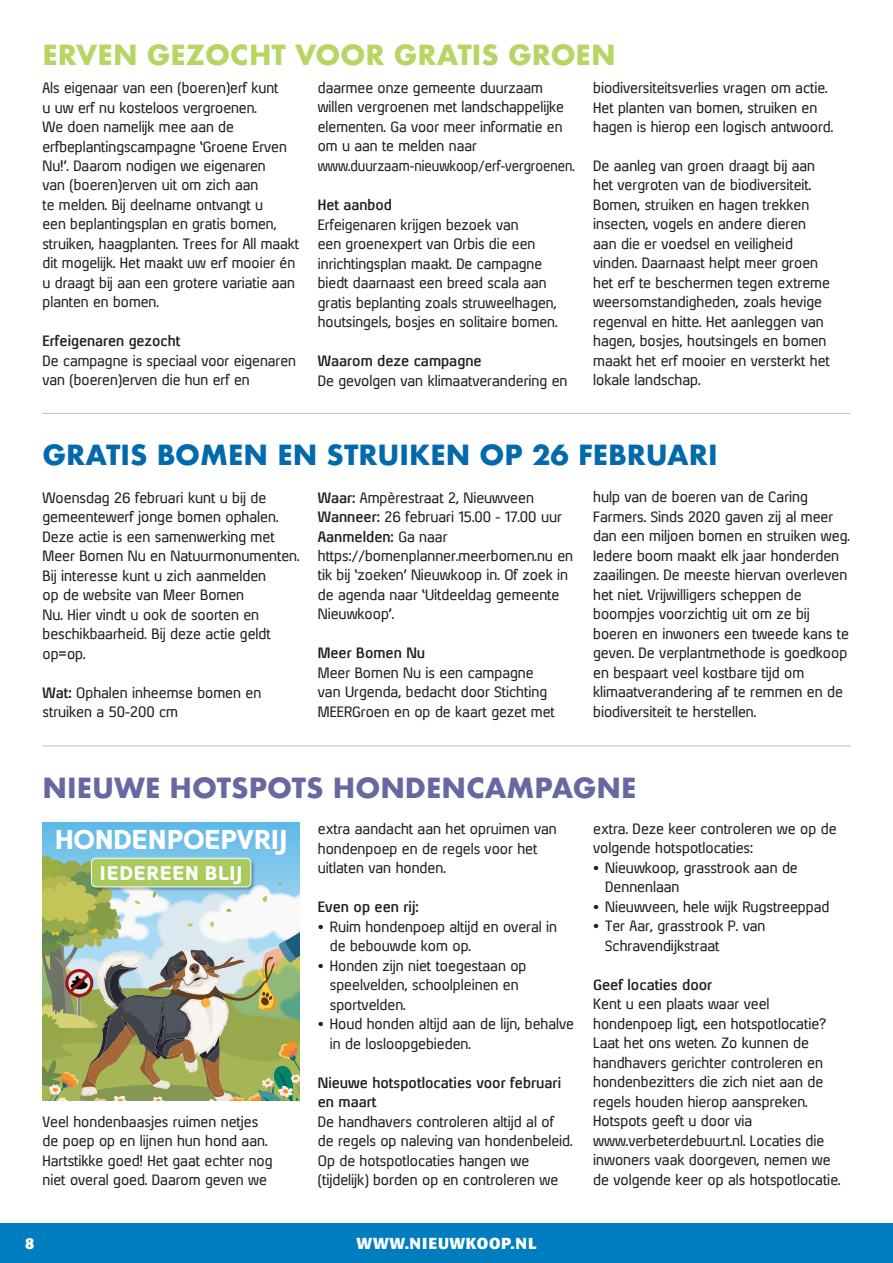
<style>
.page{position:relative;width:893px;height:1263px;background:#fff}
.page>*{position:absolute;margin:0;border:0;box-sizing:border-box;transform-origin:0 0}
.t1{font:700 27.6px "Kyrial Display Pro";letter-spacing:-.03em;color:#fff}
.t2{font:700 27px "Futura";color:#006aad}
.t3{font:700 27px "Futura";color:#6867a1}
.t4{font:700 27px "Futura";color:#b8d564}
.t5{font:700 20.1px "Kyrial Display Pro";letter-spacing:.015em;color:#fff}
.t6{font:700 15.75px "Formata";letter-spacing:.05em;color:#fff}
.t7{font:14.25px/19.5px "Xenu";color:#231f20}
.t8{font:700 14.25px/19.5px "Xenu";color:#231f20}
.s1{font-weight:700}
</style>
<div class="page">
<div style="left:43px;top:823px;width:257px;height:105px;background:#6abee8"></div>
<svg style="left:43px;top:854px;width:257px;height:247px;background:#a6b18d"></svg>
<div style="left:91px;top:858px;width:165px;height:34px;background:#000;opacity:.3"></div>
<div style="left:91px;top:858px;width:160px;height:29px;background:#a9cb5e;border-radius:5px"></div>
<div style="left:91px;top:858px;width:160px;height:29px;border:1px solid #fff;border-radius:5px"></div>
<hr style="left:43px;top:745px;width:807px;height:1px;background:#bcbdc0">
<hr style="left:43px;top:413px;width:807px;height:1px;background:#bcbdc0">
<div style="left:0;top:1224px;width:893px;height:39px;background:#007dbf"></div>
<h2 class="t4" style="left:43px;top:35px;width:575px">ERVEN GEZOCHT VOOR GRATIS GROEN</h2>
<p class="t7" style="left:43px;top:78px;width:258px">Als eigenaar van een (boeren)erf kunt<br>u uw erf nu kosteloos vergroenen.<br>We doen namelijk mee aan de erfbeplantingscampagne ‘Groene Erven Nu!’. Daarom nodigen we eigenaren<br>van (boeren)erven uit om zich aan<br>te melden. Bij deelname ontvangt u<br>een beplantingsplan en gratis bomen, struiken, haagplanten. Trees for All maakt dit mogelijk. Het maakt uw erf mooier én u draagt bij aan een grotere variatie aan planten en bomen.</p>
<p class="t8" style="left:43px;top:331px;width:139px">Erfeigenaren gezocht</p>
<p class="t7" style="left:43px;top:351px;width:255px">De campagne is speciaal voor eigenaren van (boeren)erven die hun erf en</p>
<p class="t7" style="left:318px;top:78px;width:258px">daarmee onze gemeente duurzaam willen vergroenen met landschappelijke elementen. Ga voor meer informatie en om u aan te melden naar www.duurzaam-nieuwkoop/erf-vergroenen.</p>
<p class="t8" style="left:318px;top:195px;width:76px">Het aanbod</p>
<p class="t7" style="left:318px;top:214px;width:241px">Erfeigenaren krijgen bezoek van<br>een groenexpert van Orbis die een inrichtingsplan maakt. De campagne biedt daarnaast een breed scala aan gratis beplanting zoals struweelhagen, houtsingels, bosjes en solitaire bomen.</p>
<p class="t8" style="left:318px;top:351px;width:165px">Waarom deze campagne</p>
<p class="t7" style="left:318px;top:370px;width:251px">De gevolgen van klimaatverandering en</p>
<p class="t7" style="left:593px;top:78px;width:242px">biodiversiteitsverlies vragen om actie.<br>Het planten van bomen, struiken en hagen is hierop een logisch antwoord.</p>
<p class="t7" style="left:593px;top:156px;width:238px">De aanleg van groen draagt bij aan het vergroten van de biodiversiteit.<br>Bomen, struiken en hagen trekken insecten, vogels en andere dieren aan die er voedsel en veiligheid vinden. Daarnaast helpt meer groen het erf te beschermen tegen extreme weersomstandigheden, zoals hevige regenval en hitte. Het aanleggen van hagen, bosjes, houtsingels en bomen maakt het erf mooier en versterkt het lokale landschap.</p>
<h2 class="t2" style="left:43px;top:436px;width:676px">GRATIS BOMEN EN STRUIKEN OP 26 FEBRUARI</h2>
<p class="t7" style="left:43px;top:487px;width:259px">Woensdag 26 februari kunt u bij de gemeentewerf jonge bomen ophalen.<br>Deze actie is een samenwerking met<br>Meer Bomen Nu en Natuurmonumenten.<br>Bij interesse kunt u zich aanmelden<br>op de website van Meer Bomen<br>Nu. Hier vindt u ook de soorten en beschikbaarheid. Bij deze actie geldt op=op.</p>
<p class="t7" style="left:43px;top:682px;width:220px"><span class="s1">Wat:</span> Ophalen inheemse bomen en struiken a 50-200 cm</p>
<p class="t7" style="left:593px;top:487px;width:258px">hulp van de boeren van de Caring Farmers. Sinds 2020 gaven zij al meer dan een miljoen bomen en struiken weg.<br>Iedere boom maakt elk jaar honderden zaailingen. De meeste hiervan overleven het niet. Vrijwilligers scheppen de boompjes voorzichtig uit om ze bij boeren en inwoners een tweede kans te geven. De verplantmethode is goedkoop en bespaart veel kostbare tijd om klimaatverandering af te remmen en de biodiversiteit te herstellen.</p>
<p class="t7" style="left:318px;top:487px;width:257px"><span class="s1">Waar:</span> Ampèrestraat 2, Nieuwveen<br><span class="s1">Wanneer:</span> 26 februari 15.00 - 17.00 uur<br><span class="s1">Aanmelden:</span> Ga naar https://bomenplanner.meerbomen.nu en tik bij ‘zoeken’ Nieuwkoop in. Of zoek in de agenda naar ‘Uitdeeldag gemeente<br>Nieuwkoop’.</p>
<p class="t8" style="left:318px;top:643px;width:109px">Meer Bomen Nu</p>
<p class="t7" style="left:318px;top:663px;width:239px">Meer Bomen Nu is een campagne van Urgenda, bedacht door Stichting<br>MEERGroen en op de kaart gezet met</p>
<h2 class="t3" style="left:43px;top:768px;width:595px">NIEUWE HOTSPOTS HONDENCAMPAGNE</h2>
<h1 class="t1" style="left:54px;top:819px;width:235px">HONDENPOEPVRIJ</h1>
<h3 class="t5" style="left:100px;top:858px;width:145px">IEDEREEN BLIJ</h3>
<p class="t7" style="left:43px;top:1111px;width:232px">Veel hondenbaasjes ruimen netjes de poep op en lijnen hun hond aan.<br>Hartstikke goed! Het gaat echter nog niet overal goed. Daarom geven we</p>
<p class="t7" style="left:318px;top:819px;width:241px">extra aandacht aan het opruimen van hondenpoep en de regels voor het uitlaten van honden.</p>
<p class="t8" style="left:318px;top:897px;width:102px">Even op een rij:</p>
<p class="t7" style="left:330px;top:916px;width:229px;text-indent:-12px">• Ruim hondenpoep altijd en overal in de bebouwde kom op.</p>
<p class="t7" style="left:330px;top:955px;width:198px;text-indent:-12px">• Honden zijn niet toegestaan op speelvelden, schoolpleinen en sportvelden.</p>
<p class="t7" style="left:330px;top:1014px;width:246px;text-indent:-12px">• Houd honden altijd aan de lijn, behalve in de losloopgebieden.</p>
<p class="t8" style="left:318px;top:1072px;width:245px">Nieuwe hotspotlocaties voor februari en maart</p>
<p class="t7" style="left:318px;top:1111px;width:256px">De handhavers controleren altijd al of de regels op naleving van hondenbeleid.<br>Op de hotspotlocaties hangen we (tijdelijk) borden op en controleren we</p>
<p class="t6" style="left:25px;top:1233px;width:11px">8</p>
<p class="t6" style="left:356px;top:1233px;width:182px">WWW.NIEUWKOOP.NL</p>
<p class="t7" style="left:593px;top:819px;width:245px">extra. Deze keer controleren we op de volgende hotspotlocaties:</p>
<p class="t7" style="left:605px;top:858px;width:194px;text-indent:-12px">• Nieuwkoop, grasstrook aan de<br>Dennenlaan</p>
<p class="t7" style="left:593px;top:897px;width:238px">• Nieuwveen, hele wijk Rugstreeppad</p>
<p class="t7" style="left:605px;top:916px;width:162px;text-indent:-12px">• Ter Aar, grasstrook P. van<br>Schravendijkstraat</p>
<p class="t8" style="left:593px;top:975px;width:121px">Geef locaties door</p>
<p class="t7" style="left:593px;top:994px;width:249px">Kent u een plaats waar veel hondenpoep ligt, een hotspotlocatie?<br>Laat het ons weten. Zo kunnen de handhavers gerichter controleren en hondenbezitters die zich niet aan de regels houden hierop aanspreken.<br>Hotspots geeft u door via www.verbeterdebuurt.nl. Locaties die inwoners vaak doorgeven, nemen we de volgende keer op als hotspotlocatie.</p>
</div>
